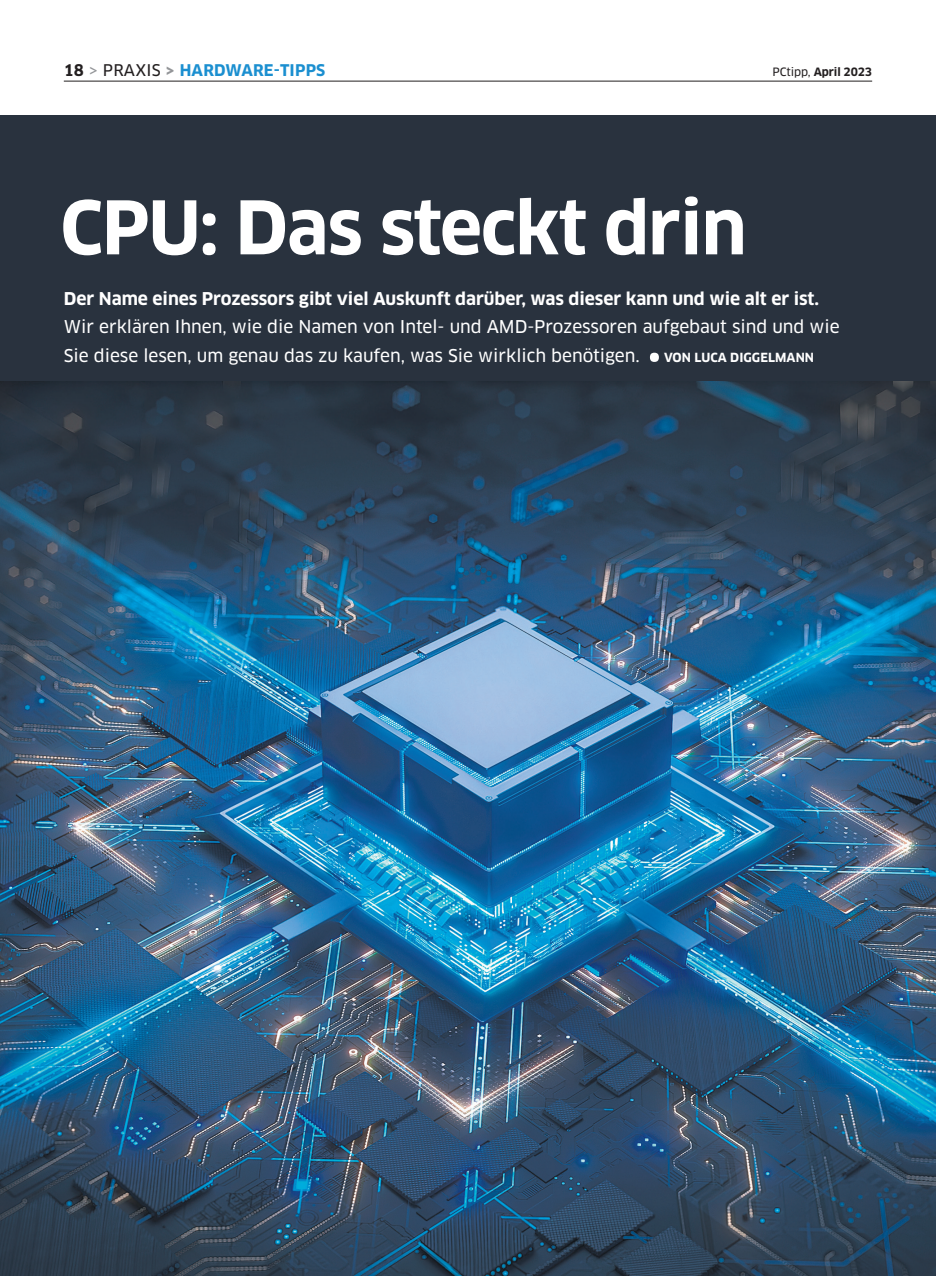
<style>
.page{position:relative;width:936px;height:1276px;background:#fff}
.page>*{position:absolute;margin:0;border:0;box-sizing:border-box;transform-origin:0 0}
.t1{font:700 72px "Clan OT";letter-spacing:-.02em;color:#fff}
.t2{font:17.25px/28.5px "Clan OT News";letter-spacing:-.005em;color:#fff}
.t3{font:700 17.25px "Clan OT";letter-spacing:-.005em;color:#fff}
.t4{font:700 15.75px "Clan OT";letter-spacing:.01em;color:#1b8fd0}
.t5{font:700 12.3px "Clan OT";letter-spacing:.005em;color:#fff}
.t6{font:700 11.25px "Clan OT";letter-spacing:-.01em;color:#231f20}
.s1{color:#231f20}
.s2{font-family:"Clan OT News";font-weight:400;color:#939598}
.s3{font-family:"Clan OT News";font-weight:400;color:#231f20}
.s4{color:#939598}
.s5{font-family:"Clan OT News";font-weight:400}
</style>
<div class="page">
<div style="left:0;top:115px;width:935px;height:1161px;background:#29323e"></div>
<img style="left:0;top:382px;width:935px;height:894px">
<div style="left:650px;top:353px;width:9px;height:9px;background:#fff;border-radius:50%"></div>
<hr style="left:64px;top:81px;width:808px;height:1px;background:#231f20">
<p class="t4" style="left:64px;top:61px;width:263px"><span class="s1">18</span> <span class="s2">&gt;</span> <span class="s3">PRAXIS</span> <span class="s4">&gt;</span> HARDWARE-TIPPS</p>
<p class="t6" style="left:772px;top:65px;width:101px"><span class="s5">PCtipp,</span> April 2023</p>
<h1 class="t1" style="left:60px;top:186px;width:688px">CPU: Das steckt drin</h1>
<p class="t3" style="left:64px;top:288px;width:756px">Der Name eines Prozessors gibt viel Auskunft darüber, was dieser kann und wie alt er ist.</p>
<p class="t2" style="left:64px;top:313px;width:777px">Wir erklären Ihnen, wie die Namen von Intel- und AMD-Prozessoren aufgebaut sind und wie<br>Sie diese lesen, um genau das zu kaufen, was Sie wirklich benötigen.</p>
<p class="t5" style="left:664px;top:350px;width:152px">VON LUCA DIGGELMANN</p>
</div>
